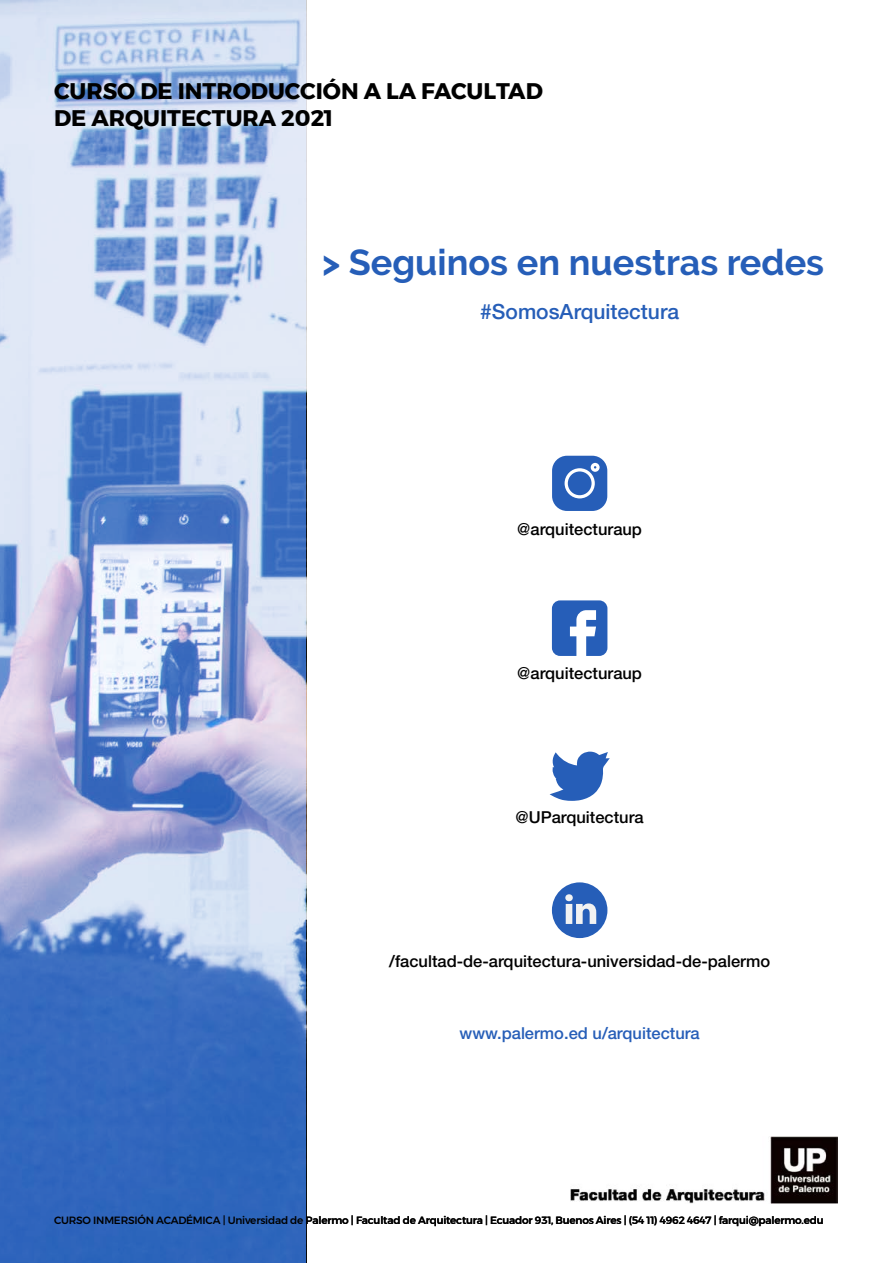
<style>
.page{position:relative;width:893px;height:1263px;background:#fff}
.page>*{position:absolute;margin:0;border:0;box-sizing:border-box;transform-origin:0 0}
.t1{font:700 36px "Raleway";color:#265eb8}
.t2{font:700 22.5px/27px "Montserrat";color:#000}
.t3{font:500 21px "Helvetica Neue LT Std";color:#265eb8}
.t4{font:500 16.5px "Helvetica Neue LT Std";color:#000}
.t5{font:500 16.5px "Helvetica Neue LT Std";color:#265eb8}
.t6{font:500 10.5px "Montserrat";letter-spacing:-.02em;color:#000}
</style>
<div class="page">
<img style="left:570px;top:1136px;width:268px;height:68px">
<svg style="left:1px;top:0;width:305px;height:1263px;background:#92abda"></svg>
<svg style="left:552px;top:600px;width:55px;height:56px"></svg>
<svg style="left:550px;top:751px;width:60px;height:50px"></svg>
<svg style="left:552px;top:456px;width:55px;height:55px;background:#4a79c4"></svg>
<div style="left:552px;top:882px;width:55px;height:56px;background:#265eb8;border-radius:50%"></div>
<svg style="left:565px;top:894px;width:31px;height:30px"></svg>
<h2 class="t2" style="left:54px;top:78px;width:490px">CURSO DE INTRODUCCIÓN A LA FACULTAD<br>DE ARQUITECTURA 2021</h2>
<h1 class="t1" style="left:322px;top:242px;width:504px">&gt; Seguinos en nuestras redes</h1>
<h3 class="t3" style="left:480px;top:299px;width:200px">#SomosArquitectura</h3>
<h3 class="t4" style="left:517px;top:519px;width:126px">@arquitecturaup</h3>
<h3 class="t4" style="left:517px;top:663px;width:126px">@arquitecturaup</h3>
<h3 class="t4" style="left:516px;top:807px;width:130px">@UParquitectura</h3>
<h3 class="t4" style="left:389px;top:951px;width:382px">/facultad-de-arquitectura-universidad-de-palermo</h3>
<h3 class="t5" style="left:460px;top:1023px;width:242px">www.palermo.ed u/arquitectura</h3>
<p class="t6" style="left:54px;top:1212px;width:771px">CURSO INMERSIÓN ACADÉMICA | Universidad de Palermo | Facultad de Arquitectura | Ecuador 931, Buenos Aires | (54 11) 4962 4647 | farqui@palermo.edu</p>
</div>
